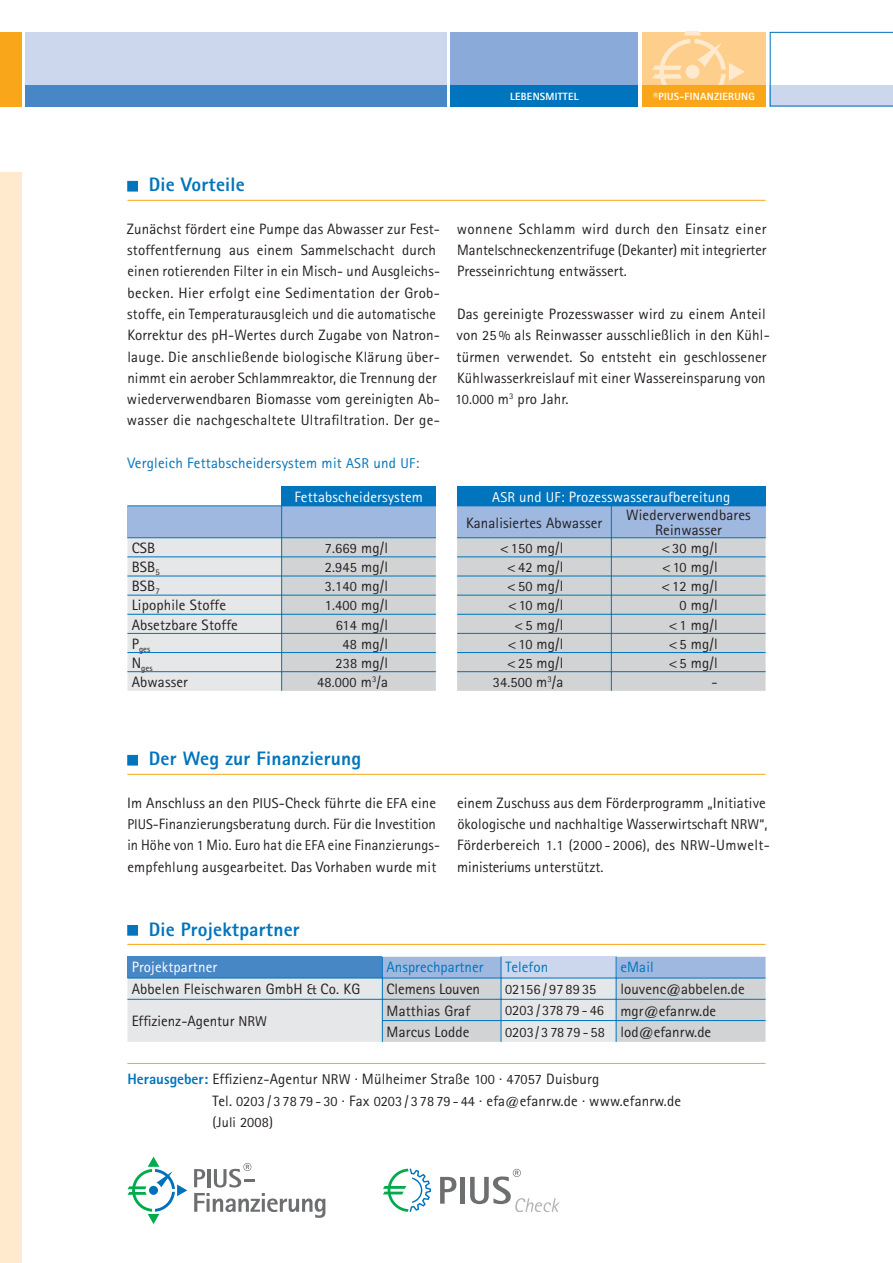
<style>
.page{position:relative;width:893px;height:1263px;background:#fff}
.page>*{position:absolute;margin:0;border:0;box-sizing:border-box;transform-origin:0 0}
.t1{font:800 19.5px "Rotis Sans Serif";letter-spacing:.01em;color:#0074bc}
.t2{font:15px/21.3px "Rotis Sans Serif";letter-spacing:.01em;color:#231f20}
.t3{font:15px/25.7px "Rotis Sans Serif";letter-spacing:.01em;color:#fff}
.t4{font:15px "Rotis Sans Serif";letter-spacing:.015em;color:#0074bc}
.t5{font:14.25px "Rotis Sans Serif";letter-spacing:.01em;color:#231f20}
.t6{font:800 10.5px "Rotis Sans Serif";letter-spacing:.025em;color:#fff}
.t7{font:8.7px "Rotis Sans Serif";letter-spacing:.01em;color:#231f20}
.s1{font-size:14.25px}
.s2{font-size:15px}
.s3{color:#231f20}
.s4{font-weight:800;color:#0074bc}
</style>
<div class="page">
<div style="left:0;top:173px;width:21px;height:1090px;background:#ffeacd"></div>
<div style="left:25px;top:32px;width:421px;height:74px;background:#ccd7ee"></div>
<svg style="left:769px;top:32px;width:123px;height:74px"></svg>
<div style="left:0;top:32px;width:21px;height:74px;background:#faa61a"></div>
<div style="left:25px;top:85px;width:421px;height:21px;background:#4887c6"></div>
<div style="left:642px;top:32px;width:123px;height:74px;background:#fecf8c"></div>
<img style="left:652px;top:32px;width:92px;height:53px">
<div style="left:642px;top:85px;width:123px;height:21px;background:#faa61a"></div>
<svg style="left:383px;top:1169px;width:48px;height:43px"></svg>
<svg style="left:440px;top:1177px;width:16px;height:27px"></svg>
<div style="left:460px;top:1177px;width:5px;height:27px;background:#6d6e70"></div>
<svg style="left:470px;top:1169px;width:89px;height:43px"></svg>
<div style="left:451px;top:32px;width:187px;height:74px;background:#8aaad9"></div>
<div style="left:451px;top:85px;width:187px;height:21px;background:#0074bc"></div>
<svg style="left:194px;top:1163px;width:131px;height:55px"></svg>
<svg style="left:127px;top:1157px;width:60px;height:67px"></svg>
<div style="left:128px;top:181px;width:9px;height:10px;background:#0074bc"></div>
<div style="left:127px;top:181px;width:11px;height:10px;border:1px solid #0074bc"></div>
<svg style="left:127px;top:957px;width:638px;height:85px"></svg>
<div style="left:128px;top:925px;width:9px;height:10px;background:#0074bc"></div>
<div style="left:127px;top:925px;width:11px;height:11px;border:1px solid #0074bc"></div>
<hr style="left:127px;top:944px;width:638px;height:1px;background:#faa61a">
<hr style="left:127px;top:1063px;width:638px;height:1px;background:#faa61a">
<div style="left:128px;top:755px;width:9px;height:10px;background:#0074bc"></div>
<div style="left:127px;top:755px;width:11px;height:10px;border:1px solid #0074bc"></div>
<hr style="left:127px;top:774px;width:638px;height:1px;background:#faa61a">
<div style="left:281px;top:487px;width:155px;height:19px;background:#0074bc"></div>
<div style="left:127px;top:506px;width:309px;height:32px;background:#9fb8e0"></div>
<hr style="left:127px;top:505px;width:309px;height:1px;background:#0074bc">
<hr style="left:281px;top:506px;width:1px;height:31px;background:#0074bc">
<hr style="left:127px;top:537px;width:309px;height:1px;background:#0074bc">
<svg style="left:127px;top:538px;width:309px;height:153px"></svg>
<hr style="left:127px;top:200px;width:638px;height:1px;background:#faa61a">
<div style="left:457px;top:487px;width:308px;height:19px;background:#0074bc"></div>
<div style="left:457px;top:506px;width:308px;height:32px;background:#9fb8e0"></div>
<hr style="left:611px;top:506px;width:1px;height:31px;background:#0074bc">
<hr style="left:457px;top:537px;width:308px;height:1px;background:#0074bc">
<svg style="left:457px;top:538px;width:308px;height:153px"></svg>
<p class="t6" style="left:510px;top:93px;width:70px">LEBENSMITTEL</p>
<p class="t6" style="left:653px;top:93px;width:103px">®PIUS-FINANZIERUNG</p>
<h1 class="t1" style="left:149px;top:178px;width:98px">Die Vorteile</h1>
<p class="t2" style="left:127px;top:220px;width:315px">Zunächst fördert eine Pumpe das Abwasser zur Fest&shy;stoffentfernung aus einem Sammelschacht durch einen rotierenden Filter in ein Misch- und Ausgleichs&shy;becken. Hier erfolgt eine Sedimentation der Grob&shy;stoffe, ein Temperaturausgleich und die automatische Korrektur des pH-Wertes durch Zugabe von Natron&shy;lauge. Die anschließende biologische Klärung über&shy;nimmt ein aerober Schlammreaktor, die Trennung der wieder verwendbaren Biomasse vom gereinigten Ab&shy;was ser die nachgeschaltete Ultrafiltration. Der ge-</p>
<p class="t4" style="left:127px;top:457px;width:293px">Vergleich Fettabscheidersystem mit <span class="s1">ASR</span> und <span class="s1">UF</span>:</p>
<p class="t3" style="left:294px;top:485px;width:130px">Fettabscheidersystem</p>
<p class="t2" style="left:132px;top:539px;width:25px">CSB</p>
<p class="t5" style="left:325px;top:543px;width:64px">7.669 <span class="s2">mg/l</span></p>
<p class="t2" style="left:132px;top:558px;width:30px">BSB<sub>5</sub></p>
<p class="t5" style="left:325px;top:562px;width:64px">2.945 <span class="s2">mg/l</span></p>
<p class="t2" style="left:132px;top:577px;width:30px">BSB<sub>7</sub></p>
<p class="t5" style="left:325px;top:581px;width:64px">3.140 <span class="s2">mg/l</span></p>
<p class="t2" style="left:132px;top:596px;width:96px">Lipophile Stoffe</p>
<p class="t5" style="left:325px;top:601px;width:64px">1.400 <span class="s2">mg/l</span></p>
<p class="t2" style="left:132px;top:615px;width:108px">Absetzbare Stoffe</p>
<p class="t2" style="left:336px;top:615px;width:54px"><span class="s1">614</span> mg/l</p>
<p class="t7" style="left:132px;top:646px;width:20px"><sup>P</sup>ges</p>
<p class="t2" style="left:342px;top:634px;width:47px"><span class="s1">48</span> mg/l</p>
<p class="t7" style="left:132px;top:665px;width:23px"><sup>N</sup>ges</p>
<p class="t2" style="left:335px;top:654px;width:54px"><span class="s1">238</span> mg/l</p>
<p class="t2" style="left:132px;top:673px;width:58px">Abwasser</p>
<p class="t5" style="left:317px;top:677px;width:72px">48.000 <span class="s2">m</span><sup>3</sup><span class="s2">/a</span></p>
<p class="t2" style="left:456px;top:220px;width:311px;text-align:justify">wonnene Schlamm wird durch den Einsatz einer Mantelschnecken zentrifuge (Dekanter) mit integrierter Presseinrichtung entwässert.</p>
<p class="t2" style="left:455px;top:305px;width:316px">Das gereinigte Prozesswasser wird zu einem Anteil von <span class="s1">25 %</span> als Reinwasser ausschließlich in den Kühl&shy;türmen verwendet. So entsteht ein geschlossener Kühlwasserkreislauf mit einer Wassereinsparung von <span class="s1">10.000</span> m<sup>3</sup> pro Jahr.</p>
<p class="t3" style="left:466px;top:485px;width:266px;text-indent:26px"><span class="s1">ASR</span> und <span class="s1">UF</span>: Prozesswasseraufbereitung<br><span class="s3">Kanalisiertes Abwasser</span></p>
<p class="t2" style="left:626px;top:509px;width:126px;line-height:15px;text-align:center">Wiederverwendbares<br>Reinwasser</p>
<p class="t2" style="left:500px;top:539px;width:65px">&lt; <span class="s1">150</span> mg/l</p>
<p class="t2" style="left:661px;top:539px;width:58px">&lt; <span class="s1">30</span> mg/l</p>
<p class="t2" style="left:507px;top:558px;width:58px">&lt; <span class="s1">42</span> mg/l</p>
<p class="t2" style="left:662px;top:558px;width:57px">&lt; <span class="s1">10</span> mg/l</p>
<p class="t2" style="left:507px;top:577px;width:58px">&lt; <span class="s1">50</span> mg/l</p>
<p class="t2" style="left:661px;top:577px;width:58px">&lt; <span class="s1">12</span> mg/l</p>
<p class="t2" style="left:508px;top:596px;width:57px">&lt; <span class="s1">10</span> mg/l</p>
<p class="t2" style="left:679px;top:596px;width:40px"><span class="s1">0</span> mg/l</p>
<p class="t2" style="left:514px;top:615px;width:50px">&lt; <span class="s1">5</span> mg/l</p>
<p class="t2" style="left:668px;top:615px;width:50px">&lt; <span class="s1">1</span> mg/l</p>
<p class="t2" style="left:508px;top:634px;width:57px">&lt; <span class="s1">10</span> mg/l</p>
<p class="t2" style="left:668px;top:634px;width:50px">&lt; <span class="s1">5</span> mg/l</p>
<p class="t2" style="left:507px;top:654px;width:58px">&lt; <span class="s1">25</span> mg/l</p>
<p class="t2" style="left:668px;top:654px;width:50px">&lt; <span class="s1">5</span> mg/l</p>
<p class="t5" style="left:493px;top:677px;width:72px">34.500 <span class="s2">m</span><sup>3</sup><span class="s2">/a</span></p>
<p class="t2" style="left:711px;top:673px;width:8px">-</p>
<h1 class="t1" style="left:149px;top:752px;width:214px">Der Weg zur Finanzierung</h1>
<p class="t2" style="left:127px;top:794px;width:314px">Im Anschluss an den <span class="s1">PIUS</span>-Check führte die <span class="s1">EFA</span> eine <span class="s1">PIUS</span>-Finanzierungsberatung durch. Für die Investition in Höhe von <span class="s1">1</span> Mio. Euro hat die <span class="s1">EFA</span> eine Finanzierungs&shy;empfehlung ausgearbeitet. Das Vorhaben wurde mit</p>
<p class="t2" style="left:457px;top:794px;width:314px">einem Zuschuss aus dem Förderprogramm „Initiative ökologische und nachhaltige Wasserwirtschaft <span class="s1">NRW“</span>, Förderbereich <span class="s1">1.1 (2000 - 2006),</span> des <span class="s1">NRW</span>-Umwelt&shy;ministeriums unterstützt.</p>
<h1 class="t1" style="left:149px;top:922px;width:152px">Die Projektpartner</h1>
<p class="t3" style="left:132px;top:956px;width:87px">Projektpartner</p>
<p class="t4" style="left:386px;top:962px;width:98px">Ansprechpartner</p>
<p class="t4" style="left:505px;top:962px;width:44px">Telefon</p>
<p class="t4" style="left:620px;top:962px;width:35px">eMail</p>
<p class="t2" style="left:132px;top:980px;width:230px">Abbelen Fleischwaren GmbH &amp; Co. KG</p>
<p class="t2" style="left:386px;top:980px;width:95px">Clemens Louven</p>
<p class="t5" style="left:505px;top:984px;width:93px">02156 / 97 89 35</p>
<p class="t2" style="left:620px;top:980px;width:126px">louvenc@abbelen.de</p>
<p class="t2" style="left:132px;top:1012px;width:137px">Effizienz-Agentur <span class="s1">NRW</span></p>
<p class="t2" style="left:386px;top:1001px;width:85px">Matthias Graf</p>
<p class="t5" style="left:505px;top:1006px;width:212px">0203 / 378 79 - 46 <span class="s2">mgr@efanrw.de</span></p>
<p class="t2" style="left:386px;top:1023px;width:84px">Marcus Lodde</p>
<p class="t5" style="left:505px;top:1027px;width:207px">0203/ 3 78 79 - 58 <span class="s2">lod@efanrw.de</span></p>
<p class="t2" style="left:212px;top:1070px;width:470px;text-indent:-85px"><span class="s4">Herausgeber:</span> Effizienz-Agentur <span class="s1">NRW</span> · Mülheimer Straße <span class="s1">100</span> · <span class="s1">47057</span> Duisburg<br>Tel. <span class="s1">0203 / 3 78 79 - 30</span> · Fax <span class="s1">0203 / 3 78 79 - 44</span> · efa<span class="s1">@</span>efanrw.de · www.efanrw.de</p>
<p class="t5" style="left:212px;top:1117px;width:62px">(Juli 2008)</p>
</div>
